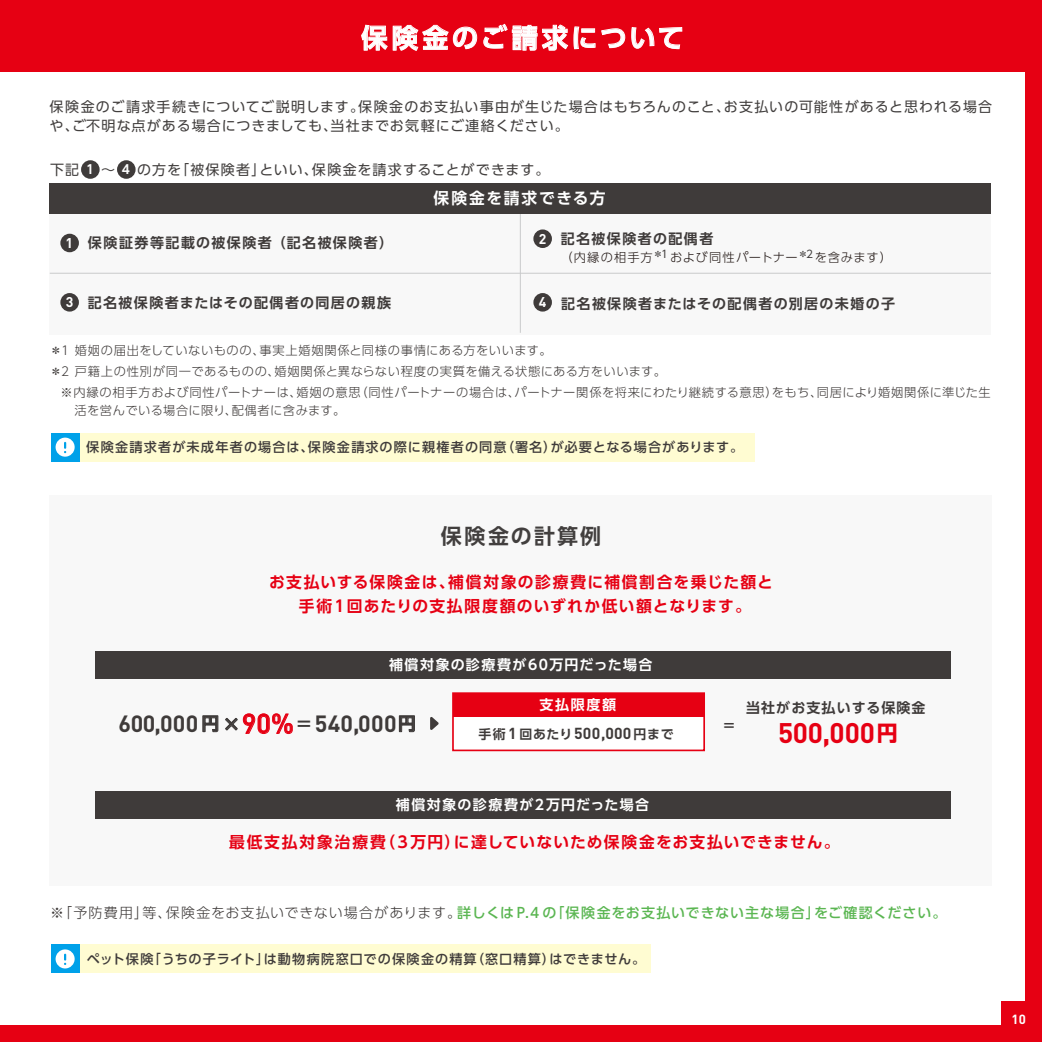
<style>
.page{position:relative;width:1042px;height:1042px;background:#e60013}
.page>*{position:absolute;margin:0;border:0;box-sizing:border-box;transform-origin:0 0}
.t1{font:700 28px "DIN Pro";letter-spacing:-.005em;color:#e60013}
.t2{font:700 26.25px "UD Shin Go Pro De";letter-spacing:.125em;color:#fff}
.t3{font:700 23.28px "DIN Pro";letter-spacing:.015em;color:#3f3b3a}
.t4{font:700 21px "UD Shin Go Pro De";letter-spacing:.1em;color:#423f3e}
.t5{font:700 15.75px/24.5px "UD Shin Go Pro De";letter-spacing:.08em;color:#e60013;text-align:center}
.t6{font:700 15.75px "UD Shin Go Pro De";letter-spacing:.105em;color:#fff}
.t7{font:14px/19.2px "UD Shin Go Pro";letter-spacing:.07em;color:#423f3e}
.t8{font:700 14px "UD Shin Go Pro De";letter-spacing:.095em;color:#3f3b3a}
.t9{font:500 14px "UD Shin Go Pro";letter-spacing:.065em;color:#5bb652}
.t10{font:700 14px "UD Shin Go Pro De";letter-spacing:.1em;color:#fff}
.t11{font:700 14px "DIN Pro";color:#fff}
.t12{font:500 13.12px "UD Shin Go Pro";letter-spacing:.08em;color:#3f3b3a}
.t13{font:700 13.12px "DIN Pro";color:#fff}
.t14{font:700 12.95px "UD Shin Go Pro De";letter-spacing:.06em;color:#3f3b3a}
.t15{font:700 12.42px "UD Shin Go Pro De";color:#fff}
.t16{font:300 12.25px "UD Shin Go Pro";letter-spacing:.045em;color:#3f3b3a}
.t17{font:300 12.25px "UD Shin Go Pro";letter-spacing:.055em;color:#231916}
.s1{font-family:"DIN Pro";color:#fff}
.s2{font-family:"DIN Pro";font-size:15.75px}
.s3{font-family:"UD Shin Go Pro De";font-size:17.32px}
.s4{font-family:"UD Shin Go Pro De";font-size:18.2px}
.s5{font-weight:500;font-size:27.12px;color:#e60013}
.s6{font-family:"UD Shin Go Pro";font-size:21px}
.s7{font-weight:300;color:#3f3b3a}
</style>
<div class="page">
<div style="left:0;top:17px;width:1024px;height:1007px;background:#fff"></div>
<div style="left:51px;top:945px;width:599px;height:28px;background:#fffcd2"></div>
<div style="left:51px;top:945px;width:28px;height:28px;background:#00a1e9"></div>
<div style="left:56px;top:949px;width:19px;height:19px;background:#fff;border-radius:50%"></div>
<svg style="left:64px;top:953px;width:2px;height:12px"></svg>
<div style="left:81px;top:160px;width:19px;height:19px;background:#3f3b3a;border-radius:50%"></div>
<div style="left:117px;top:160px;width:19px;height:19px;background:#3f3b3a;border-radius:50%"></div>
<div style="left:0;top:0;width:1042px;height:72px;background:#e60013"></div>
<svg style="left:361px;top:25px;width:26px;height:25px"></svg>
<svg style="left:393px;top:25px;width:84px;height:26px"></svg>
<svg style="left:483px;top:24px;width:85px;height:26px"></svg>
<svg style="left:574px;top:27px;width:21px;height:22px"></svg>
<svg style="left:601px;top:28px;width:24px;height:20px"></svg>
<svg style="left:631px;top:27px;width:51px;height:22px"></svg>
<div style="left:51px;top:433px;width:704px;height:28px;background:#fffcd2"></div>
<div style="left:51px;top:433px;width:28px;height:28px;background:#00a1e9"></div>
<div style="left:56px;top:438px;width:19px;height:19px;background:#fff;border-radius:50%"></div>
<svg style="left:64px;top:442px;width:2px;height:11px"></svg>
<div style="left:50px;top:495px;width:942px;height:390px;background:#f8f8f8"></div>
<svg style="left:202px;top:715px;width:16px;height:17px"></svg>
<svg style="left:225px;top:713px;width:68px;height:21px"></svg>
<svg style="left:399px;top:715px;width:16px;height:17px"></svg>
<div style="left:95px;top:651px;width:855px;height:28px;background:#3f3b3a"></div>
<div style="left:452px;top:692px;width:253px;height:59px;background:#fff;border:2px solid #e60013"></div>
<div style="left:453px;top:693px;width:251px;height:23px;background:#e60013"></div>
<svg style="left:430px;top:717px;width:9px;height:13px"></svg>
<div style="left:95px;top:791px;width:855px;height:27px;background:#3f3b3a"></div>
<div style="left:50px;top:214px;width:941px;height:120px;background:#f8f8f8"></div>
<hr style="left:50px;top:273px;width:941px;height:1px;background:#c9cacb">
<div style="left:60px;top:293px;width:19px;height:19px;background:#3f3b3a;border-radius:50%"></div>
<div style="left:533px;top:229px;width:19px;height:19px;background:#3f3b3a;border-radius:50%"></div>
<div style="left:60px;top:234px;width:19px;height:18px;background:#3f3b3a;border-radius:50%"></div>
<hr style="left:520px;top:214px;width:1px;height:119px;background:#c9cacb">
<div style="left:50px;top:183px;width:941px;height:31px;background:#3f3b3a"></div>
<div style="left:533px;top:293px;width:19px;height:19px;background:#3f3b3a;border-radius:50%"></div>
<div style="left:1001px;top:1001px;width:41px;height:41px;background:#e60013"></div>
<h2 class="t2" style="left:361px;top:16px;width:324px">保険金のご請求について</h2>
<p class="t7" style="left:50px;top:96px;width:944px">保険金のご請求手続きについてご説明します。保険金のお支払い事由が生じた場合はもちろんのこと、お支払いの可能性があると思われる場合や、ご不明な点がある場合につきましても、当社までお気軽にご連絡ください。</p>
<p class="t7" style="left:50px;top:160px;width:501px">下記　 ～　 の方を「被保険者」といい、保険金を請求することができます。</p>
<p class="t15" style="left:86px;top:159px;width:10px">1</p>
<p class="t15" style="left:122px;top:159px;width:10px">4</p>
<p class="t11" style="left:65px;top:234px;width:9px">1</p>
<p class="t6" style="left:433px;top:185px;width:173px">保険金を請求できる方</p>
<p class="t8" style="left:88px;top:232px;width:307px">保険証券等記載の被保険者 （記名被保険者）</p>
<p class="t11" style="left:539px;top:229px;width:9px">2</p>
<p class="t8" style="left:561px;top:227px;width:154px">記名被保険者の配偶者</p>
<p class="t17" style="left:560px;top:247px;width:333px">（内縁の相手方<sup>＊1</sup>および同性パートナー<sup>＊2</sup>を含みます）</p>
<p class="t8" style="left:66px;top:291px;width:327px"><span class="s1">3</span> 記名被保険者またはその配偶者の同居の親族</p>
<p class="t16" style="left:50px;top:340px;width:503px">＊1 婚姻の届出をしていないものの、事実上婚姻関係と同様の事情にある方をいいます。</p>
<p class="t16" style="left:50px;top:361px;width:618px">＊2 戸籍上の性別が同一であるものの、婚姻関係と異ならない程度の実質を備える状態にある方をいいます。</p>
<p class="t16" style="left:60px;top:382px;width:932px">※内縁の相手方および同性パートナーは、婚姻の意思（同性パートナーの場合は、パートナー関係を将来にわたり継続する意思）をもち、同居により婚姻関係に準じた生</p>
<p class="t16" style="left:74px;top:400px;width:273px">活を営んでいる場合に限り、配偶者に含みます。</p>
<p class="t8" style="left:539px;top:292px;width:358px"><span class="s1">4</span> 記名被保険者またはその配偶者の別居の未婚の子</p>
<p class="t12" style="left:86px;top:436px;width:659px">保険金請求者が未成年者の場合は、保険金請求の際に親権者の同意（署名）が必要となる場合があります。</p>
<h3 class="t4" style="left:441px;top:519px;width:162px">保険金の計算例</h3>
<p class="t5" style="left:269px;top:569px;width:505px">お支払いする保険金は、補償対象の診療費に補償割合を乗じた額と手術１回あたりの支払限度額のいずれか低い額となります。</p>
<p class="t10" style="left:389px;top:653px;width:265px">補償対象の診療費が60万円だった場合</p>
<p class="t10" style="left:539px;top:693px;width:78px">支払限度額</p>
<p class="t14" style="left:479px;top:723px;width:197px">手術 <span class="s2">1</span> 回あたり<span class="s2">500,000</span>円まで</p>
<p class="t8" style="left:746px;top:696px;width:181px">当社がお支払いする保険金</p>
<h3 class="t3" style="left:118px;top:708px;width:299px">600,000 <span class="s3">円</span> <span class="s4">×</span><span class="s5">90%</span> <span class="s4">=</span> 540,000<span class="s3">円</span></h3>
<h1 class="t1" style="left:778px;top:714px;width:121px">500,000<span class="s6">円</span></h1>
<p class="t8" style="left:724px;top:714px;width:12px">=</p>
<p class="t10" style="left:396px;top:793px;width:255px">補償対象の診療費が2万円だった場合</p>
<p class="t5" style="left:229px;top:829px;width:612px">最低支払対象治療費（３万円）に達していないため保険金をお支払いできません。</p>
<p class="t9" style="left:50px;top:902px;width:898px"><span class="s7">※「予防費用」等、保険金をお支払いできない場合があります。</span>詳しくは P.4 の「保険金をお支払いできない主な場合」をご確認ください。</p>
<p class="t12" style="left:87px;top:948px;width:560px">ペット保険「うちの子ライト」は動物病院窓口での保険金の精算（窓口精算）はできません。</p>
<p class="t13" style="left:1011px;top:1010px;width:16px">10</p>
</div>
